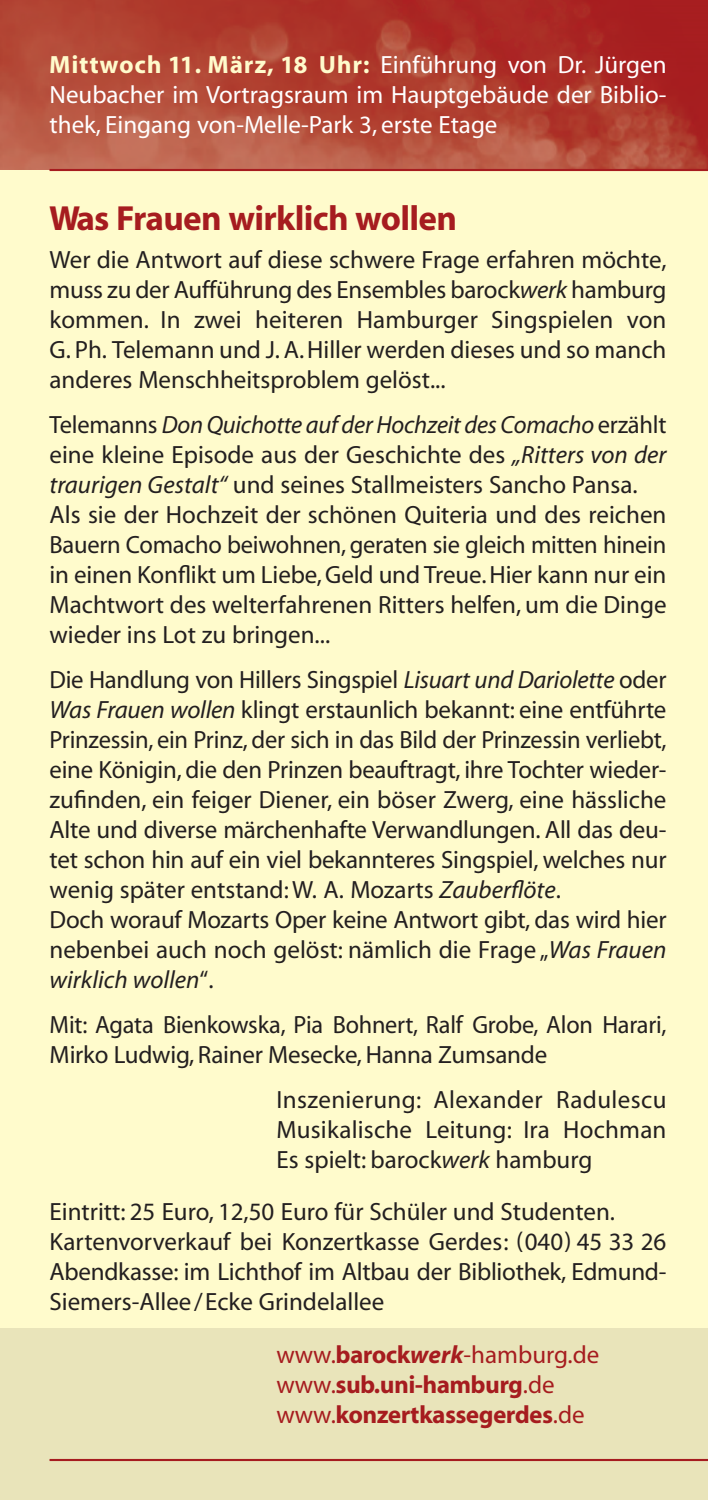
<style>
.page{position:relative;width:708px;height:1500px;background:#fff}
.page>*{position:absolute;margin:0;border:0;box-sizing:border-box;transform-origin:0 0}
.t1{font:35px "Myriad Headline";color:#a61c1f}
.t2{font:25px/30px "Myriad";letter-spacing:-.005em;color:#231f20}
.t3{font:25px/30px "Myriad";color:#fff}
.t4{font:25px/30px "Myriad Headline";color:#a61c1f}
.t5{font:25px "Myriad Headline";letter-spacing:.055em;color:#fffbcc}
.t6{font:25px "Myriad";color:#a61c1f}
.s1{font-family:"Myriad";color:#fff}
.s2{font-style:italic}
.s3{font-family:"Myriad Headline"}
.s4{font-weight:700;font-style:italic}
.s5{font-family:"Myriad"}
</style>
<div class="page">
<div style="left:0;top:0;width:707px;height:1500px;background:#fffbcc"></div>
<img style="left:0;top:0;width:707px;height:170px">
<div style="left:0;top:1328px;width:707px;height:172px;background:#e9e4ba"></div>
<hr style="left:49px;top:1459px;width:658px;height:2px;background:#a61c1f">
<hr style="left:49px;top:169px;width:658px;height:2px;background:#a61c1f">
<p class="t5" style="left:50px;top:55px;width:618px">Mittwoch 11. März, 18 Uhr: <span class="s1">Einführung von Dr. Jürgen</span></p>
<p class="t3" style="left:50px;top:81px;width:618px">Neubacher im Vortragsraum im Hauptgebäude der Biblio&shy;thek, Eingang von-Melle-Park 3, erste Etage</p>
<h1 class="t1" style="left:50px;top:205px;width:408px">Was Frauen wirklich wollen</h1>
<p class="t2" style="left:49px;top:246px;width:618px;text-align:justify">Wer die Antwort auf diese schwere Frage erfahren möchte, muss zu der Aufführung des Ensembles barock<span class="s2">werk</span> hamburg kommen. In zwei heiteren Hamburger Singspielen von G. Ph. Telemann und J. A. Hiller werden dieses und so manch anderes Menschheitsproblem gelöst...</p>
<p class="t2" style="left:50px;top:411px;width:618px">Telemanns <span class="s2">Don Quichotte auf der Hochzeit des Comacho</span> erzählt eine kleine Episode aus der Geschichte des <span class="s2">„Ritters von der traurigen Gestalt“</span> und seines Stallmeisters Sancho Pansa.<br>Als sie der Hochzeit der schönen Quiteria und des reichen Bauern Comacho beiwohnen, geraten sie gleich mitten hinein in einen Konflikt um Liebe, Geld und Treue. Hier kann nur ein Machtwort des welterfahrenen Ritters helfen, um die Dinge wieder ins Lot zu bringen...</p>
<p class="t2" style="left:50px;top:666px;width:618px">Die Handlung von Hillers Singspiel <span class="s2">Lisuart und Dariolette</span> oder <span class="s2">Was Frauen wollen</span> klingt erstaunlich bekannt: eine entführte Prinzessin, ein Prinz, der sich in das Bild der Prinzessin verliebt, eine Königin, die den Prinzen beauftragt, ihre Tochter wieder&shy;zufinden, ein feiger Diener, ein böser Zwerg, eine hässliche Alte und diverse märchenhafte Verwandlungen. All das deu&shy;tet schon hin auf ein viel bekannteres Singspiel, welches nur wenig später entstand: W. A. Mozarts <span class="s2">Zauberflöte</span>.<br>Doch worauf Mozarts Oper keine Antwort gibt, das wird hier nebenbei auch noch gelöst: nämlich die Frage „<span class="s2">Was Frauen wirklich wollen</span>“.</p>
<p class="t2" style="left:50px;top:1011px;width:618px">Mit: Agata Bienkowska, Pia Bohnert, Ralf Grobe, Alon Harari,<br>Mirko Ludwig, Rainer Mesecke, Hanna Zumsande</p>
<p class="t2" style="left:276px;top:1086px;width:391px;text-align:justify">Inszenierung: Alexander Radulescu Musikalische Leitung: Ira Hochman Es spielt: barock<span class="s2">werk</span> hamburg</p>
<p class="t2" style="left:50px;top:1199px;width:618px">Eintritt: 25 Euro, 12,50 Euro für Schüler und Studenten.<br>Kartenvorverkauf bei Konzertkasse Gerdes: (040) 45 33 26<br>Abendkasse: im Lichthof im Altbau der Bibliothek, Edmund-Siemers-Allee/Ecke Grindelallee</p>
<p class="t6" style="left:276px;top:1345px;width:324px">www.<span class="s3">barock</span><span class="s4">werk</span>-hamburg.de</p>
<p class="t4" style="left:276px;top:1371px;width:310px"><span class="s5">www.</span>sub.uni-hamburg<span class="s5">.de www.</span>konzertkassegerdes<span class="s5">.de</span></p>
</div>
